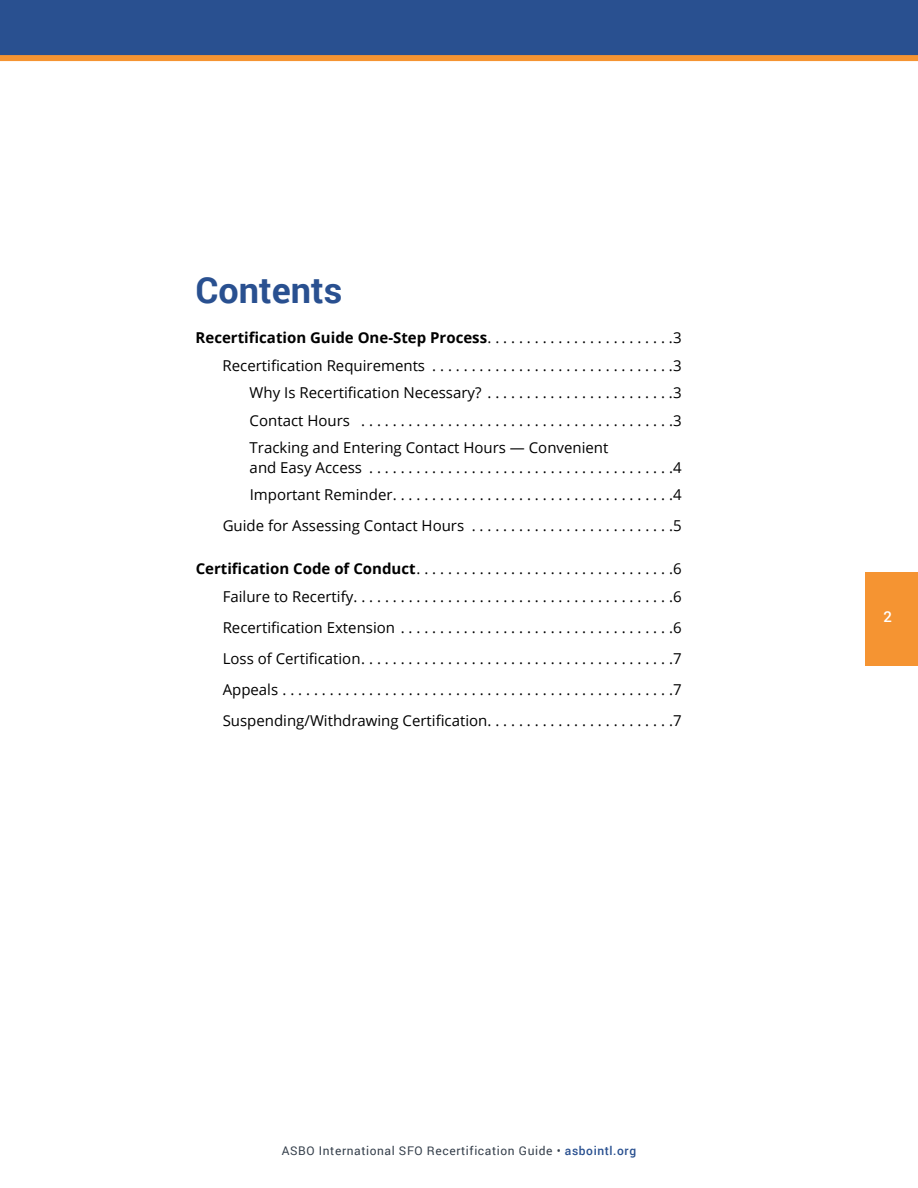
<style>
.page{position:relative;width:918px;height:1188px;background:#fff}
.page>*{position:absolute;margin:0;border:0;box-sizing:border-box;transform-origin:0 0}
.t1{font:700 36px "Roboto";color:#295090}
.t2{font:15px/31px "Open Sans";color:#000}
.t3{font:700 15px "Open Sans";color:#000}
.t4{font:500 15px "Roboto";color:#fff}
.t5{font:12px "Roboto";letter-spacing:.05em;color:#36404c}
.s1{font-weight:400}
.s2{font-weight:700}
.s3{font-weight:500;color:#295090}
</style>
<div class="page">
<div style="left:0;top:0;width:918px;height:55px;background:#295090"></div>
<div style="left:0;top:55px;width:918px;height:6px;background:#f59432"></div>
<div style="left:865px;top:572px;width:53px;height:94px;background:#f59432"></div>
<h1 class="t1" style="left:196px;top:265px;width:148px">Contents</h1>
<p class="t3" style="left:196px;top:327px;width:488px">Recertification Guide One-Step Process <span class="s1">. . . . . . . . . . . . . . . . . . . . . . . 3</span></p>
<p class="t2" style="left:223px;top:349px;width:461px">Recertification Requirements . . . . . . . . . . . . . . . . . . . . . . . . . . . . . . 3</p>
<p class="t2" style="left:250px;top:377px;width:433px">Why Is Recertification Necessary? . . . . . . . . . . . . . . . . . . . . . . . 3</p>
<p class="t2" style="left:250px;top:404px;width:434px">Contact Hours . . . . . . . . . . . . . . . . . . . . . . . . . . . . . . . . . . . . . . . 3</p>
<p class="t2" style="left:250px;top:432px;width:360px">Tracking and Entering Contact Hours — Convenient</p>
<p class="t2" style="left:250px;top:453px;width:434px;line-height:27.5px">and Easy Access . . . . . . . . . . . . . . . . . . . . . . . . . . . . . . . . . . . . . . 4<br>Important Reminder . . . . . . . . . . . . . . . . . . . . . . . . . . . . . . . . . . . 4</p>
<p class="t2" style="left:223px;top:510px;width:460px">Guide for Assessing Contact Hours . . . . . . . . . . . . . . . . . . . . . . . . . 5</p>
<p class="t2" style="left:196px;top:555px;width:488px;line-height:27.5px;text-align:right"><span class="s2">Certification Code of Conduct</span> . . . . . . . . . . . . . . . . . . . . . . . . . . . . . . . . 6<br>Failure to Recertify . . . . . . . . . . . . . . . . . . . . . . . . . . . . . . . . . . . . . . . . 6</p>
<p class="t2" style="left:223px;top:612px;width:460px;text-align:justify">Recertification Extension . . . . . . . . . . . . . . . . . . . . . . . . . . . . . . . . . . 6<br>Loss of Certification . . . . . . . . . . . . . . . . . . . . . . . . . . . . . . . . . . . . . . . 7<br>Appeals . . . . . . . . . . . . . . . . . . . . . . . . . . . . . . . . . . . . . . . . . . . . . . . . . 7<br>Suspending/Withdrawing Certification . . . . . . . . . . . . . . . . . . . . . . . 7</p>
<p class="t5" style="left:282px;top:1143px;width:356px">ASBO International SFO Recertification Guide • <span class="s3">asbointl.org</span></p>
<p class="t4" style="left:884px;top:607px;width:10px">2</p>
</div>
